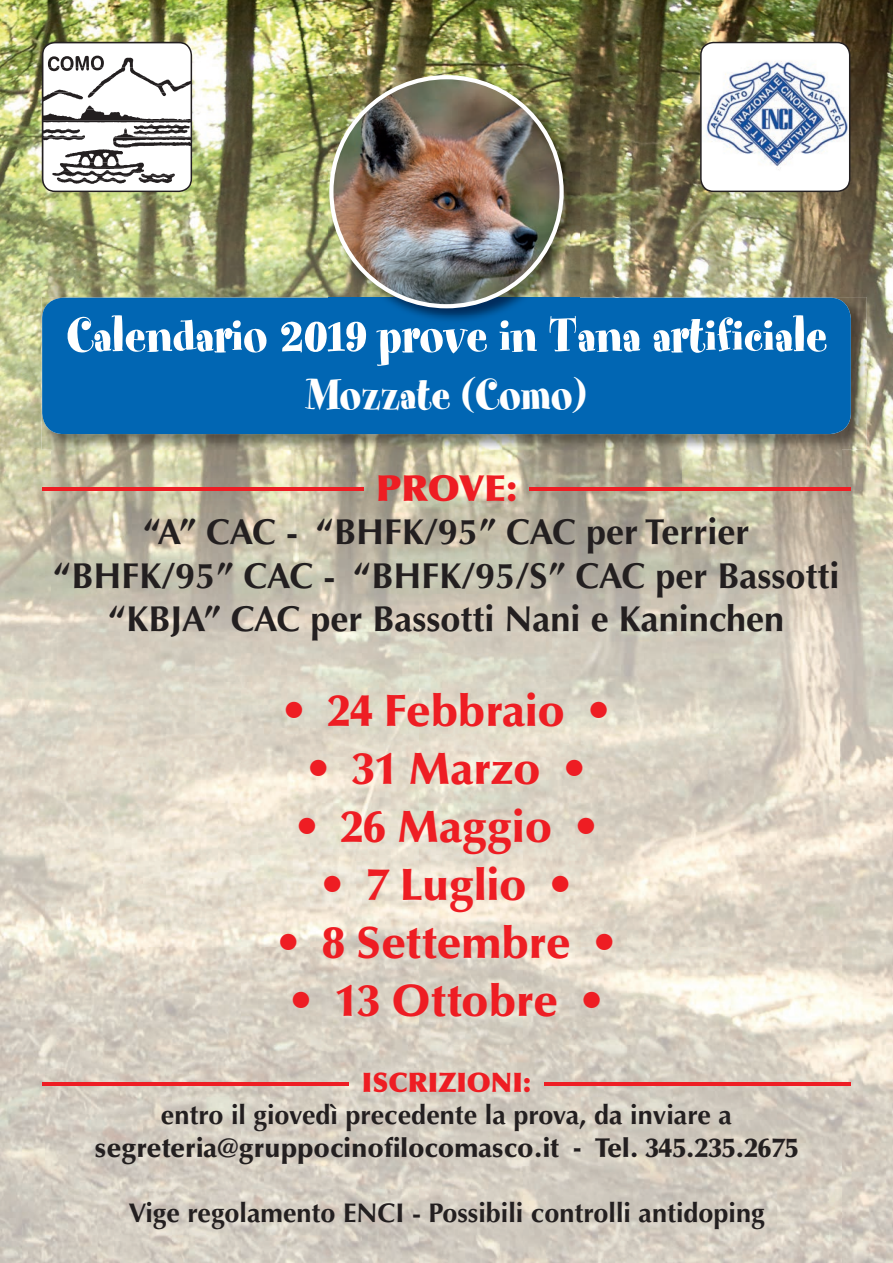
<style>
.page{position:relative;width:893px;height:1263px;background:#fff}
.page>*{position:absolute;margin:0;border:0;box-sizing:border-box;transform-origin:0 0}
.t1{font:54px "Spumoni";color:#fff}
.t2{font:48px "Spumoni";color:#fff}
.t3{font:900 45px "Optima";color:#ee1d23}
.t4{font:700 36px/43.2px "Optima";color:#231f20;text-align:center}
.t5{font:900 36px "Optima";letter-spacing:-.005em;color:#ee1d23}
.t6{font:700 27px "Optima";color:#231f20}
.t7{font:900 27px "Optima";color:#231f20}
.t8{font:900 27px "Optima";color:#ee1d23}
</style>
<div class="page">
<img style="left:0;top:631px;width:840px;height:632px">
<img style="left:840px;top:53px;width:53px;height:1210px">
<img style="left:0;top:0;width:367px;height:316px">
<img style="left:367px;top:0;width:368px;height:105px">
<img style="left:735px;top:0;width:158px;height:53px">
<img style="left:579px;top:105px;width:156px;height:192px">
<img style="left:735px;top:192px;width:106px;height:105px">
<img style="left:0;top:316px;width:52px;height:315px">
<img style="left:52px;top:450px;width:789px;height:181px">
<svg style="left:42px;top:42px;width:150px;height:150px"></svg>
<svg style="left:700px;top:42px;width:150px;height:150px"></svg>
<hr style="left:43px;top:487px;width:321px;height:3px;background:#ee1d23">
<hr style="left:43px;top:1082px;width:306px;height:3px;background:#ee1d23">
<hr style="left:529px;top:487px;width:321px;height:3px;background:#ee1d23">
<hr style="left:544px;top:1082px;width:306px;height:3px;background:#ee1d23">
<img style="left:42px;top:297px;width:825px;height:153px">
<div style="left:42px;top:298px;width:809px;height:136px;background:#0166b3;border-radius:21px"></div>
<img style="left:401px;top:75px;width:178px;height:240px">
<img style="left:334px;top:315px;width:242px;height:9px">
<img style="left:329px;top:75px;width:235px;height:233px">
<h1 class="t1" style="left:66px;top:308px;width:763px">Calendario 2019 prove in Tana artificiale</h1>
<h2 class="t2" style="left:307px;top:370px;width:281px">Mozzate (Como)</h2>
<p class="t5" style="left:376px;top:467px;width:143px">PROVE:</p>
<p class="t4" style="left:54px;top:511px;width:787px">“A” CAC - “BHFK/95” CAC per Terrier “BHFK/95” CAC - “BHFK/95/S” CAC per Bassotti “KBJA” CAC per Bassotti Nani e Kaninchen</p>
<p class="t3" style="left:283px;top:684px;width:329px">• 24 Febbraio •</p>
<p class="t3" style="left:307px;top:742px;width:280px">• 31 Marzo •</p>
<p class="t3" style="left:296px;top:800px;width:303px">• 26 Maggio •</p>
<p class="t3" style="left:321px;top:858px;width:252px">• 7 Luglio •</p>
<p class="t3" style="left:277px;top:917px;width:340px">• 8 Settembre •</p>
<p class="t3" style="left:290px;top:975px;width:315px">• 13 Ottobre •</p>
<p class="t8" style="left:362px;top:1066px;width:171px">ISCRIZIONI:</p>
<p class="t6" style="left:161px;top:1099px;width:573px">entro il giovedì precedente la prova, da inviare a</p>
<p class="t7" style="left:95px;top:1132px;width:705px">segreteria@gruppocinofilocomasco.it - Tel. 345.235.2675</p>
<p class="t6" style="left:128px;top:1197px;width:638px">Vige regolamento ENCI - Possibili controlli antidoping</p>
</div>
